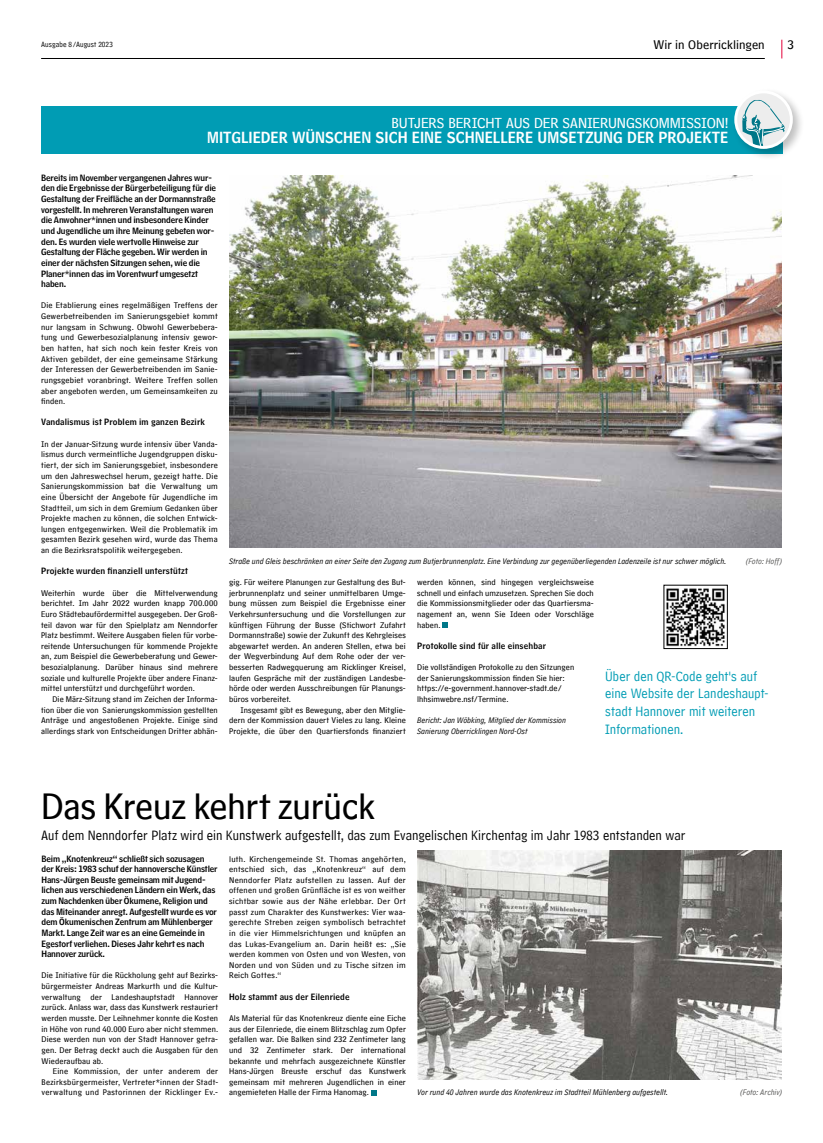
<style>
.page{position:relative;width:823px;height:1143px;background:#fff}
.page>*{position:absolute;margin:0;border:0;box-sizing:border-box;transform-origin:0 0}
.t1{font:38px "HM Text";letter-spacing:-.01em;color:#000}
.t2{font:15px "HM Headline";letter-spacing:-.005em;color:#fff}
.t3{font:15px "HM Text";letter-spacing:-.01em;color:#fff}
.t4{font:14.2px "HM Comment";letter-spacing:.005em;color:#000}
.t5{font:14.2px/17.7px "HM Comment";letter-spacing:.005em;color:#009cb4}
.t6{font:13px "HM Text";letter-spacing:.01em;color:#000}
.t7{font:8.5px/10.6px "HM Text";letter-spacing:.015em;color:#000;text-align:justify}
.t8{font:8.5px/10.6px "HM Headline";letter-spacing:-.015em;color:#000}
.t9{font:italic 8.5px/10.6px "HM Comment";letter-spacing:.01em;color:#000}
.t10{font:8.5px "HM Headline";letter-spacing:.01em;color:#000}
.t11{font:8.5px "HM Headline";letter-spacing:.015em;color:#000}
.t12{font:italic 8.5px "HM Comment";color:#575756}
.t13{font:8px "HM Comment";letter-spacing:.01em;color:#000}
</style>
<div class="page">
<hr style="left:41px;top:58px;width:723px;height:1px;background:#000">
<svg style="left:781px;top:40px;width:1px;height:18px"></svg>
<img style="left:417px;top:850px;width:364px;height:229px">
<svg style="left:371px;top:1090px;width:5px;height:5px"></svg>
<img style="left:229px;top:175px;width:552px;height:372px">
<img style="left:666px;top:588px;width:59px;height:58px">
<div style="left:41px;top:106px;width:740px;height:48px;background:#009cb4"></div>
<div style="left:731px;top:88px;width:73px;height:73px;background:#000;opacity:.25"></div>
<svg style="left:735px;top:92px;width:55px;height:55px"></svg>
<svg style="left:741px;top:99px;width:43px;height:49px;background:#b4d2d6"></svg>
<div style="left:733px;top:90px;width:59px;height:59px;border:3px solid #fff;border-radius:50%"></div>
<svg style="left:442px;top:622px;width:6px;height:5px"></svg>
<p class="t13" style="left:41px;top:37px;width:73px">Ausgabe 8 /August 2023</p>
<h3 class="t6" style="left:653px;top:33px;width:113px">Wir in Oberricklingen</h3>
<h3 class="t6" style="left:787px;top:33px;width:8px">3</h3>
<h2 class="t3" style="left:391px;top:109px;width:338px">BUTJERS BERICHT AUS DER SANIERUNGSKOMMISSION!</h2>
<h2 class="t2" style="left:206px;top:124px;width:523px">MITGLIEDER WÜNSCHEN SICH EINE SCHNELLERE UMSETZUNG DER PROJEKTE</h2>
<p class="t8" style="left:41px;top:171px;width:176px">Bereits im November vergangenen Jahres wur&shy;den die Ergebnisse der Bürgerbeteiligung für die Gestaltung der Freifläche an der Dormannstraße vorgestellt. In mehreren Veranstaltungen waren die Anwohner*innen und insbesondere Kinder und Jugendliche um ihre Meinung gebeten wor&shy;den. Es wurden viele wertvolle Hinweise zur Gestaltung der Fläche gegeben. Wir werden in einer der nächsten Sitzungen sehen, wie die Planer*innen das im Vorentwurf umgesetzt haben.</p>
<p class="t7" style="left:41px;top:299px;width:178px">Die Etablierung eines regelmäßigen Treffens der Gewerbetreibenden im Sanierungsgebiet kommt nur langsam in Schwung. Obwohl Gewerbebera&shy;tung und Gewerbesozialplanung intensiv gewor&shy;ben hatten, hat sich noch kein fester Kreis von Aktiven gebildet, der eine gemeinsame Stärkung der Interessen der Gewerbetreibenden im Sanie&shy;rungsgebiet voranbringt. Weitere Treffen sollen aber angeboten werden, um Gemeinsamkeiten zu finden.</p>
<p class="t10" style="left:41px;top:415px;width:165px">Vandalismus ist Problem im ganzen Bezirk</p>
<p class="t7" style="left:41px;top:437px;width:178px">In der Januar-Sitzung wurde intensiv über Vanda&shy;lismus durch vermeintliche Jugendgruppen disku&shy;tiert, der sich im Sanierungsgebiet, insbesondere um den Jahreswechsel herum, gezeigt hatte. Die Sanierungskommission bat die Verwaltung um eine Übersicht der Angebote für Jugendliche im Stadtteil, um sich in dem Gremium Gedanken über Projekte machen zu können, die solchen Entwick&shy;lungen entgegenwirken. Weil die Problematik im gesamten Bezirk gesehen wird, wurde das Thema an die Bezirksratspolitik weitergegeben.</p>
<p class="t11" style="left:41px;top:564px;width:148px">Projekte wurden finanziell unterstützt</p>
<p class="t7" style="left:41px;top:586px;width:178px">Weiterhin wurde über die Mittelverwendung berichtet. Im Jahr 2022 wurden knapp 700.000<br>Euro Städtebaufördermittel ausgegeben. Der Groß&shy;teil davon war für den Spielplatz am Nenndorfer Platz bestimmt. Weitere Ausgaben fielen für vorbe&shy;reitende Untersuchungen für kommende Projekte an, zum Beispiel die Gewerbeberatung und Gewer&shy;besozialplanung. Darüber hinaus sind mehrere soziale und kulturelle Projekte über andere Finanz&shy;mittel unterstützt und durchgeführt worden.</p>
<p class="t7" style="left:41px;top:692px;width:178px;text-indent:11px">Die März-Sitzung stand im Zeichen der Informa&shy;tion über die von Sanierungskommission gestellten Anträge und angestoßenen Projekte. Einige sind allerdings stark von Entscheidungen Dritter abhän-</p>
<p class="t9" style="left:229px;top:555px;width:498px">Straße und Gleis beschränken an einer Seite den Zugang zum Butjerbrunnenplatz. Eine Verbindung zur gegenüberliegenden Ladenzeile ist nur schwer möglich.</p>
<p class="t12" style="left:745px;top:555px;width:37px">(Foto: Hoff)</p>
<p class="t7" style="left:229px;top:575px;width:178px">gig. Für weitere Planungen zur Gestaltung des But&shy;jerbrunnenplatz und seiner unmittelbaren Umge&shy;bung müssen zum Beispiel die Ergebnisse einer Verkehrsuntersuchung und die Vorstellungen zur künftigen Führung der Busse (Stichwort Zufahrt Dormannstraße) sowie der Zukunft des Kehrgleises abgewartet werden. An anderen Stellen, etwa bei der Wegverbindung Auf dem Rohe oder der ver&shy;besserten Radwegquerung am Ricklinger Kreisel, laufen Gespräche mit der zuständigen Landesbe&shy;hörde oder werden Ausschreibungen für Planungs&shy;büros vorbereitet.</p>
<p class="t7" style="left:229px;top:703px;width:178px;text-indent:11px">Insgesamt gibt es Bewegung, aber den Mitglie&shy;dern der Kommission dauert Vieles zu lang. Kleine Projekte, die über den Quartiersfonds finanziert</p>
<p class="t7" style="left:417px;top:575px;width:178px">werden können, sind hingegen vergleichsweise schnell und einfach umzusetzen. Sprechen Sie doch die Kommissionsmitglieder oder das Quartiersma&shy;nagement an, wenn Sie Ideen oder Vorschläge haben.</p>
<p class="t10" style="left:417px;top:638px;width:130px">Protokolle sind für alle einsehbar</p>
<p class="t7" style="left:417px;top:660px;width:158px;text-align:left">Die vollständigen Protokolle zu den Sitzungen der Sanierungskommission finden Sie hier: https://e-government.hannover-stadt.de/ lhhsimwebre.nsf/Termine.</p>
<p class="t9" style="left:417px;top:715px;width:150px">Bericht: Jan Wöbking, Mitglied der Kommission<br>Sanierung Oberricklingen Nord-Ost</p>
<h3 class="t5" style="left:604px;top:664px;width:165px">Über den QR-Code geht's auf eine Website der Landeshaupt&shy;stadt Hannover mit weiteren<br>Informationen.</h3>
<h1 class="t1" style="left:41px;top:772px;width:335px">Das Kreuz kehrt zurück</h1>
<h3 class="t4" style="left:41px;top:822px;width:645px">Auf dem Nenndorfer Platz wird ein Kunstwerk aufgestellt, das zum Evangelischen Kirchentag im Jahr 1983 entstanden war</h3>
<p class="t8" style="left:41px;top:851px;width:177px">Beim „Knotenkreuz“ schließt sich sozusagen der Kreis: 1983 schuf der hannoversche Künstler Hans-Jürgen Beuste gemeinsam mit Jugend&shy;lichen aus verschiedenen Ländern ein Werk, das zum Nachdenken über Ökumene, Religion und das Miteinander anregt. Aufgestellt wurde es vor dem Ökumenischen Zentrum am Mühlenberger Markt. Lange Zeit war es an eine Gemeinde in Egestorf verliehen. Dieses Jahr kehrt es nach Hannover zurück.</p>
<p class="t7" style="left:41px;top:968px;width:178px">Die Initiative für die Rückholung geht auf Bezirks&shy;bürgermeister Andreas Markurth und die Kultur&shy;verwaltung der Landeshauptstadt Hannover zurück. Anlass war, dass das Kunstwerk restauriert werden musste. Der Leihnehmer konnte die Kosten in Höhe von rund 40.000 Euro aber nicht stemmen.<br>Diese werden nun von der Stadt Hannover getra&shy;gen. Der Betrag deckt auch die Ausgaben für den Wiederaufbau ab.</p>
<p class="t7" style="left:41px;top:1064px;width:178px;text-indent:11px">Eine Kommission, der unter anderem der Bezirksbürgermeister, Vertreter*innen der Stadt&shy;verwaltung und Pastorinnen der Ricklinger Ev.-</p>
<p class="t7" style="left:229px;top:851px;width:178px">luth. Kirchengemeinde St. Thomas angehörten, entschied sich, das „Knotenkreuz“ auf dem Nenndorfer Platz aufstellen zu lassen. Auf der offenen und großen Grünfläche ist es von weither sichtbar sowie aus der Nähe erlebbar. Der Ort passt zum Charakter des Kunstwerkes: Vier waa&shy;gerechte Streben zeigen symbolisch betrachtet in die vier Himmelsrichtungen und knüpfen an das Lukas-Evangelium an. Darin heißt es: „Sie werden kommen von Osten und von Westen, von Norden und von Süden und zu Tische sitzen im Reich Gottes.“</p>
<p class="t11" style="left:229px;top:989px;width:122px">Holz stammt aus der Eilenriede</p>
<p class="t7" style="left:229px;top:1011px;width:178px">Als Material für das Knotenkreuz diente eine Eiche aus der Eilenriede, die einem Blitzschlag zum Opfer gefallen war. Die Balken sind 232 Zentimeter lang und 32 Zentimeter stark. Der international bekannte und mehrfach ausgezeichnete Künstler Hans-Jürgen Breuste erschuf das Kunstwerk gemeinsam mit mehreren Jugendlichen in einer angemieteten Halle der Firma Hanomag.</p>
<p class="t9" style="left:417px;top:1087px;width:252px">Vor rund 40 Jahren wurde das Knotenkreuz im Stadtteil Mühlenberg aufgestellt.</p>
<p class="t12" style="left:740px;top:1087px;width:43px">(Foto: Archiv)</p>
</div>
